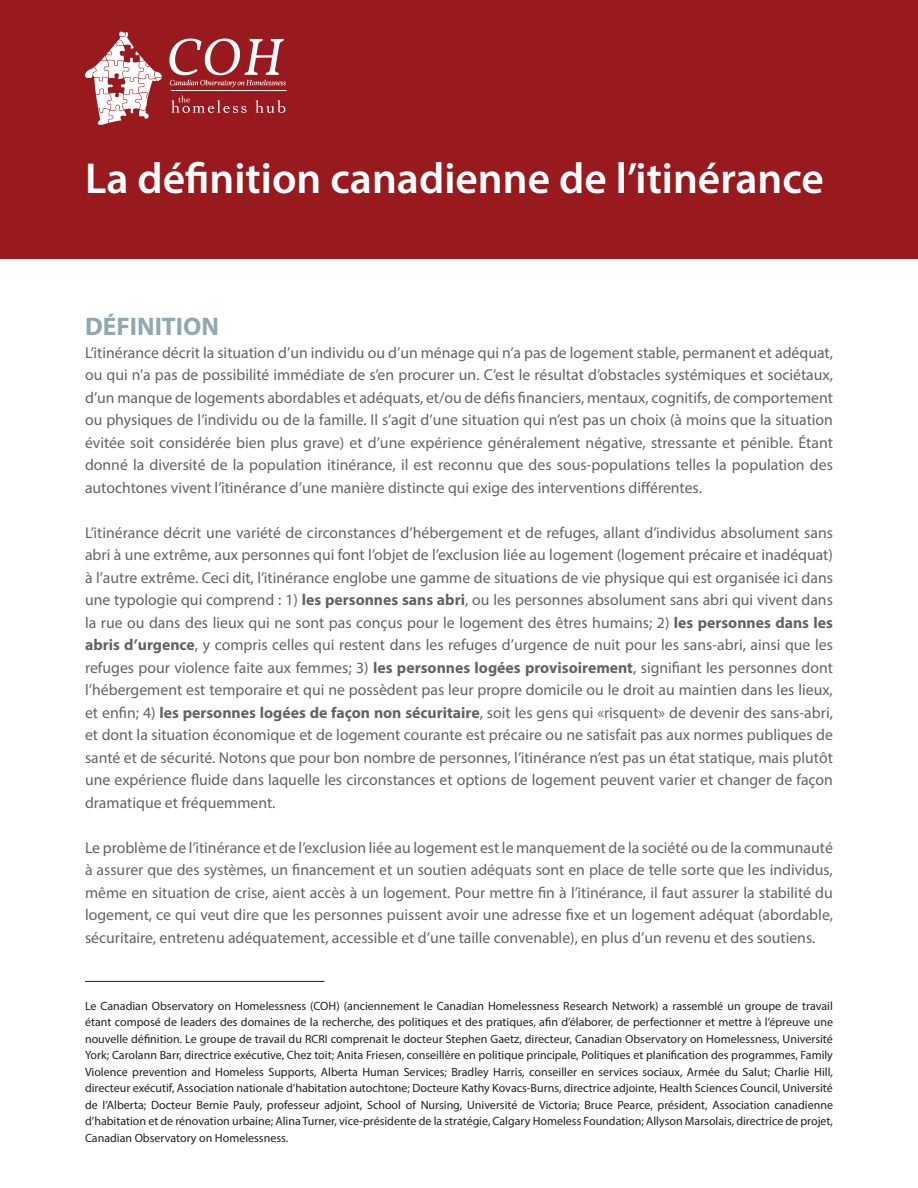
<style>
.page{position:relative;width:918px;height:1188px;background:#fff}
.page>*{position:absolute;margin:0;border:0;box-sizing:border-box;transform-origin:0 0}
.CHAPTER_TITLE{font:600 43.5px "Myriad Pro";color:#fff}
.t1{font:700 25.5px "Myriad Pro";color:#90a7b4}
.t2{font:15.75px/22.5px "Myriad Pro";color:#636366;text-align:justify}
.t3{font:12px/16.5px "Myriad Pro";color:#231f20;text-align:justify}
.s1{font-weight:700}
</style>
<div class="page">
<div style="left:0;top:0;width:918px;height:259px;background:#981a1e"></div>
<svg style="left:85px;top:31px;width:77px;height:94px"></svg>
<svg style="left:255px;top:100px;width:30px;height:13px"></svg>
<svg style="left:171px;top:95px;width:76px;height:18px"></svg>
<hr style="left:171px;top:90px;width:116px;height:1px;background:#fff">
<svg style="left:169px;top:39px;width:117px;height:48px"></svg>
<hr style="left:85px;top:981px;width:240px;height:1px;background:#231f20">
<p class="CHAPTER_TITLE" style="left:85px;top:151px;width:741px">La définition canadienne de l’itinérance</p>
<p class="t1" style="left:85px;top:310px;width:136px">DÉFINITION</p>
<p class="t2" style="left:85px;top:341px;width:750px">L’itinérance décrit la situation d’un individu ou d’un ménage qui n’a pas de logement stable, permanent et adéquat, ou qui n’a pas de possibilité immédiate de s’en procurer un. C’est le résultat d’obstacles systémiques et sociétaux, d’un manque de logements abordables et adéquats, et/ou de défis financiers, mentaux, cognitifs, de comportement ou physiques de l’individu ou de la famille. Il s’agit d’une situation qui n’est pas un choix (à moins que la situation évitée soit considérée bien plus grave) et d’une expérience généralement négative, stressante et pénible. Étant donné la diversité de la population itinérance, il est reconnu que des sous-populations telles la population des autochtones vivent l’itinérance d’une manière distincte qui exige des interventions différentes.</p>
<p class="t2" style="left:85px;top:521px;width:749px">L’itinérance décrit une variété de circonstances d’hébergement et de refuges, allant d’individus absolument sans abri à une extrême, aux personnes qui font l’objet de l’exclusion liée au logement (logement précaire et inadéquat) à l’autre extrême. Ceci dit, l’itinérance englobe une gamme de situations de vie physique qui est organisée ici dans une typologie qui comprend : 1) <span class="s1">les personnes sans abri</span>, ou les personnes absolument sans abri qui vivent dans la rue ou dans des lieux qui ne sont pas conçus pour le logement des êtres humains; 2) <span class="s1">les personnes dans les abris d’urgence</span>, y compris celles qui restent dans les refuges d’urgence de nuit pour les sans-abri, ainsi que les refuges pour violence faite aux femmes; 3) <span class="s1">les personnes logées provisoirement</span>, signifiant les personnes dont l’hébergement est temporaire et qui ne possèdent pas leur propre domicile ou le droit au maintien dans les lieux, et enfin; 4) <span class="s1">les personnes logées de façon non sécuritaire</span>, soit les gens qui «risquent» de devenir des sans-abri, et dont la situation économique et de logement courante est précaire ou ne satisfait pas aux normes publiques de santé et de sécurité. Notons que pour bon nombre de personnes, l’itinérance n’est pas un état statique, mais plutôt une expérience fluide dans laquelle les circonstances et options de logement peuvent varier et changer de façon dramatique et fréquemment.</p>
<p class="t2" style="left:85px;top:836px;width:749px">Le problème de l’itinérance et de l’exclusion liée au logement est le manquement de la société ou de la communauté à assurer que des systèmes, un financement et un soutien adéquats sont en place de telle sorte que les individus, même en situation de crise, aient accès à un logement. Pour mettre fin à l’itinérance, il faut assurer la stabilité du logement, ce qui veut dire que les personnes puissent avoir une adresse fixe et un logement adéquat (abordable, sécuritaire, entretenu adéquatement, accessible et d’une taille convenable), en plus d’un revenu et des soutiens.</p>
<p class="t3" style="left:85px;top:997px;width:750px">Le Canadian Observatory on Homelessness (COH) (anciennement le Canadian Homelessness Research Network) a rassemblé un groupe de travail étant composé de leaders des domaines de la recherche, des politiques et des pratiques, afin d’élaborer, de perfectionner et mettre à l’épreuve une nouvelle définition. Le groupe de travail du RCRI comprenait le docteur Stephen Gaetz, directeur, Canadian Observatory on Homelessness, Université York; Carolann Barr, directrice exécutive, Chez toit; Anita Friesen, conseillère en politique principale, Politiques et planification des programmes, Family Violence prevention and Homeless Supports, Alberta Human Services; Bradley Harris, conseiller en services sociaux, Armée du Salut; Charlie Hill, directeur exécutif, Association nationale d’habitation autochtone; Docteure Kathy Kovacs-Burns, directrice adjointe, Health Sciences Council, Université de l’Alberta; Docteur Bernie Pauly, professeur adjoint, School of Nursing, Université de Victoria; Bruce Pearce, président, Association canadienne d’habitation et de rénovation urbaine; Alina Turner, vice-présidente de la stratégie, Calgary Homeless Foundation; Allyson Marsolais, directrice de projet, Canadian Observatory on Homelessness.</p>
</div>
